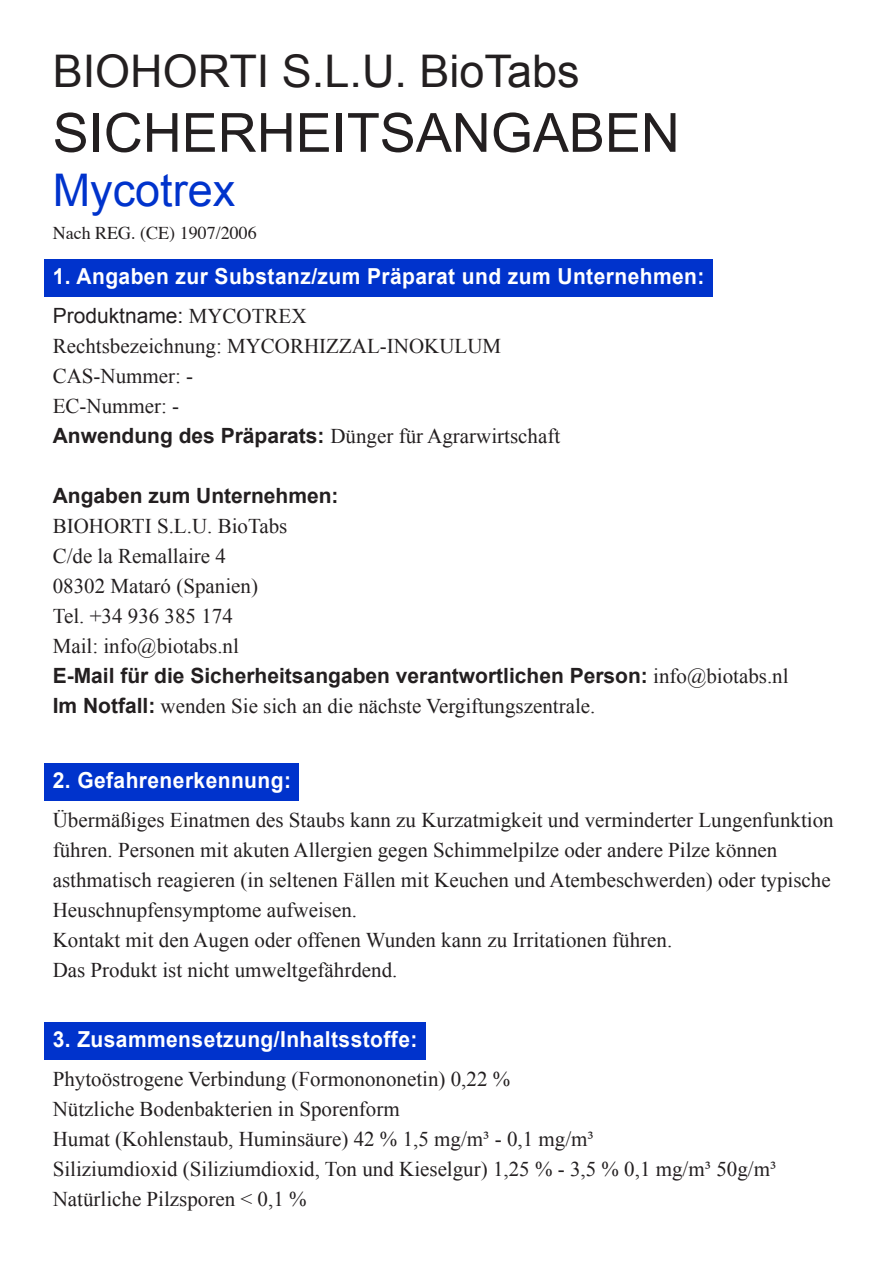
<style>
.page{position:relative;width:893px;height:1263px;background:#fff}
.page>*{position:absolute;margin:0;border:0;box-sizing:border-box;transform-origin:0 0}
.SICHERHEITSANGABEN{font:54px "Arial";color:#231f20}
.BIOHORTI_S_L_U__BioT{font:45px "Arial";color:#231f20}
.Produkte{font:45px "Arial";color:#03c}
.Blue_Background_Head{font:700 22.05px "Arial";letter-spacing:.02em;color:#fff;scale:.95 1}
.No_Hyphenation{font:21px/30px "Times New Roman";color:#231f20}
.Times_text{font:21px/30px "Times New Roman";color:#231f20}
.No_Hyphenation-2{font:700 21px/30px "Arial";color:#231f20}
.Times_text-2{font:21px "Arial";color:#231f20}
.Nach_REG{font:18px "Times CE";color:#231f20}
.s1{font-family:"Times New Roman"}
.s2{font-family:"Arial";font-weight:700}
.s3{font-family:"Times New Roman";font-weight:400}
</style>
<div class="page">
<div style="left:44px;top:259px;width:668px;height:38px;background:#03c"></div>
<div style="left:44px;top:763px;width:255px;height:38px;background:#03c"></div>
<div style="left:44px;top:1022px;width:381px;height:38px;background:#03c"></div>
<p class="BIOHORTI_S_L_U__BioT" style="left:53px;top:42px;width:528px">BIOHORTI S.L.U. BioTabs</p>
<p class="SICHERHEITSANGABEN" style="left:53px;top:97px;width:629px">SICHERHEITSANGABEN</p>
<p class="Produkte" style="left:53px;top:161px;width:184px">Mycotrex</p>
<p class="Nach_REG" style="left:53px;top:221px;width:205px">Nach REG. (CE) 1907/2006</p>
<p class="Blue_Background_Head" style="left:53px;top:262px;width:687px">1. Angaben zur Substanz/zum Präparat und zum Unternehmen:</p>
<p class="Times_text-2" style="left:53px;top:302px;width:255px">Produktname: <span class="s1">MYCOTREX</span></p>
<p class="Times_text" style="left:53px;top:330px;width:450px">Rechtsbezeichnung: MYCORHIZZAL-INOKULUM</p>
<p class="Times_text" style="left:53px;top:360px;width:142px">CAS-Nummer: -</p>
<p class="Times_text" style="left:53px;top:390px;width:128px">EC-Nummer: -</p>
<p class="Times_text" style="left:53px;top:420px;width:509px"><span class="s2">Anwendung des Präparats:</span> Dünger für Agrarwirtschaft</p>
<p class="Times_text" style="left:53px;top:480px;width:287px"><span class="s2">Angaben zum Unternehmen:<br></span>BIOHORTI S.L.U. BioTabs<br>C/de la Remallaire 4<br>08302 Mataró (Spanien)<br>Tel. +34 936 385 174<br>Mail: info@biotabs.nl</p>
<p class="No_Hyphenation-2" style="left:53px;top:661px;width:737px">E-Mail für die Sicherheitsangaben verantwortlichen Person: <span class="s3">info@biotabs.nl<br></span>Im Notfall: <span class="s3">wenden Sie sich an die nächste Vergiftungszentrale.</span></p>
<p class="Blue_Background_Head" style="left:53px;top:766px;width:252px">2. Gefahrenerkennung:</p>
<p class="No_Hyphenation" style="left:53px;top:804px;width:782px">Übermäßiges Einatmen des Staubs kann zu Kurzatmigkeit und verminderter Lungenfunktion führen. Personen mit akuten Allergien gegen Schimmelpilze oder andere Pilze können asthmatisch reagieren (in seltenen Fällen mit Keuchen und Atembeschwerden) oder typische Heuschnupfensymptome aufweisen.</p>
<p class="No_Hyphenation" style="left:53px;top:924px;width:621px">Kontakt mit den Augen oder offenen Wunden kann zu Irritationen führen.</p>
<p class="No_Hyphenation" style="left:53px;top:954px;width:346px">Das Produkt ist nicht umweltgefährdend.</p>
<p class="Blue_Background_Head" style="left:53px;top:1025px;width:385px">3. Zusammensetzung/Inhaltsstoffe:</p>
<p class="No_Hyphenation" style="left:53px;top:1064px;width:459px">Phytoöstrogene Verbindung (Formonononetin) 0,22 %</p>
<p class="No_Hyphenation" style="left:53px;top:1094px;width:349px">Nützliche Bodenbakterien in Sporenform</p>
<p class="No_Hyphenation" style="left:53px;top:1124px;width:543px">Humat (Kohlenstaub, Huminsäure) 42 % 1,5 mg/m³ - 0,1 mg/m³</p>
<p class="No_Hyphenation" style="left:53px;top:1154px;width:725px">Siliziumdioxid (Siliziumdioxid, Ton und Kieselgur) 1,25 % - 3,5 % 0,1 mg/m³ 50g/m³</p>
<p class="No_Hyphenation" style="left:53px;top:1184px;width:255px">Natürliche Pilzsporen &lt; 0,1 %</p>
</div>
